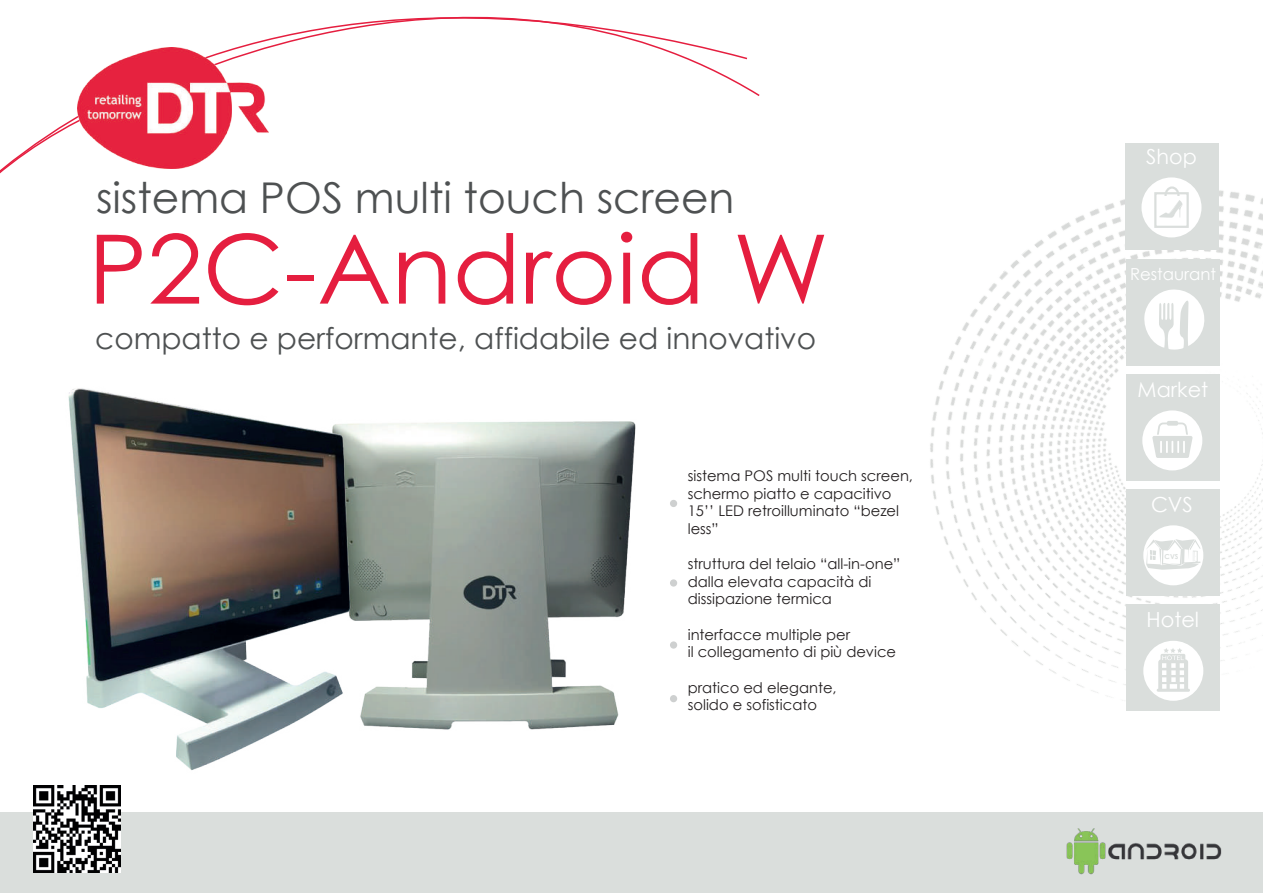
<style>
.page{position:relative;width:1263px;height:893px;background:#fff}
.page>*{position:absolute;margin:0;border:0;box-sizing:border-box;transform-origin:0 0}
.t1{font:95.85px "Century Gothic";color:#e51e3f;scale:1.04 1}
.t2{font:42.45px "Century Gothic";color:#4e5152}
.t3{font:29.55px "Century Gothic";color:#4e5152}
.t4{font:20.85px "Century Gothic";color:#fff}
.t5{font:20.7px "Century Gothic";color:#fff}
.t6{font:16.5px "Century Gothic";color:#fff}
.t7{font:14.7px/17.7px "Century Gothic";color:#231f20}
.t8{font:700 6.9px "Century Gothic";color:#dadedc}
</style>
<div class="page">
<svg style="left:0;top:16px;width:760px;height:158px"></svg>
<img style="left:78px;top:48px;width:191px;height:120px">
<img style="left:930px;top:190px;width:333px;height:507px">
<div style="left:1125px;top:143px;width:94px;height:106px;background:#dadedc"></div>
<div style="left:1126px;top:259px;width:94px;height:106px;background:#dadedc"></div>
<svg style="left:1144px;top:289px;width:61px;height:61px"></svg>
<div style="left:1126px;top:374px;width:94px;height:107px;background:#dadedc"></div>
<div style="left:1142px;top:410px;width:60px;height:60px;background:#fff;border-radius:50%"></div>
<svg style="left:1152px;top:421px;width:41px;height:37px"></svg>
<div style="left:1126px;top:489px;width:94px;height:107px;background:#dadedc"></div>
<div style="left:1143px;top:525px;width:60px;height:60px;background:#fff;border-radius:50%"></div>
<svg style="left:1146px;top:539px;width:54px;height:31px"></svg>
<div style="left:1126px;top:605px;width:94px;height:106px;background:#dadedc"></div>
<div style="left:1143px;top:641px;width:60px;height:60px;background:#fff;border-radius:50%"></div>
<svg style="left:1157px;top:648px;width:33px;height:44px"></svg>
<div style="left:1141px;top:177px;width:60px;height:60px;background:#fff;border-radius:50%"></div>
<div style="left:1154px;top:192px;width:35px;height:36px;border:2px solid #dadedc"></div>
<svg style="left:1159px;top:186px;width:23px;height:32px"></svg>
<div style="left:670px;top:500px;width:7px;height:7px;background:#ced0d0;border-radius:50%"></div>
<div style="left:670px;top:579px;width:7px;height:8px;background:#ced0d0;border-radius:50%"></div>
<div style="left:670px;top:641px;width:7px;height:8px;background:#ced0d0;border-radius:50%"></div>
<div style="left:670px;top:695px;width:7px;height:7px;background:#ced0d0;border-radius:50%"></div>
<div style="left:0;top:813px;width:1263px;height:80px;background:#dadedc"></div>
<img style="left:1048px;top:812px;width:196px;height:63px">
<img style="left:33px;top:785px;width:87px;height:88px">
<img style="left:386px;top:421px;width:250px;height:309px">
<img style="left:36px;top:388px;width:350px;height:402px">
<h2 class="t2" style="left:96px;top:168px;width:640px">sistema POS multi touch screen</h2>
<h1 class="t1" style="left:88px;top:202px;width:714px">P2C-Android W</h1>
<h3 class="t3" style="left:95px;top:318px;width:722px">compatto e performante, affidabile ed innovativo</h3>
<p class="t7" style="left:688px;top:466px;width:227px">sistema POS multi touch screen, schermo piatto e capacitivo<br>15’’ LED retroilluminato “bezel less”</p>
<p class="t7" style="left:688px;top:555px;width:214px">struttura del telaio “all-in-one” dalla elevata capacità di dissipazione termica</p>
<p class="t7" style="left:688px;top:625px;width:210px">interfacce multiple per<br>il collegamento di più device</p>
<p class="t7" style="left:688px;top:678px;width:150px">pratico ed elegante, solido e sofisticato</p>
<h3 class="t5" style="left:1146px;top:142px;width:52px">Shop</h3>
<p class="t6" style="left:1130px;top:263px;width:88px">Restaurant</p>
<h3 class="t4" style="left:1138px;top:375px;width:72px">Market</h3>
<h3 class="t4" style="left:1151px;top:490px;width:43px">CVS</h3>
<p class="t8" style="left:1164px;top:551px;width:15px">CVS</p>
<h3 class="t4" style="left:1146px;top:605px;width:54px">Hotel</h3>
</div>
